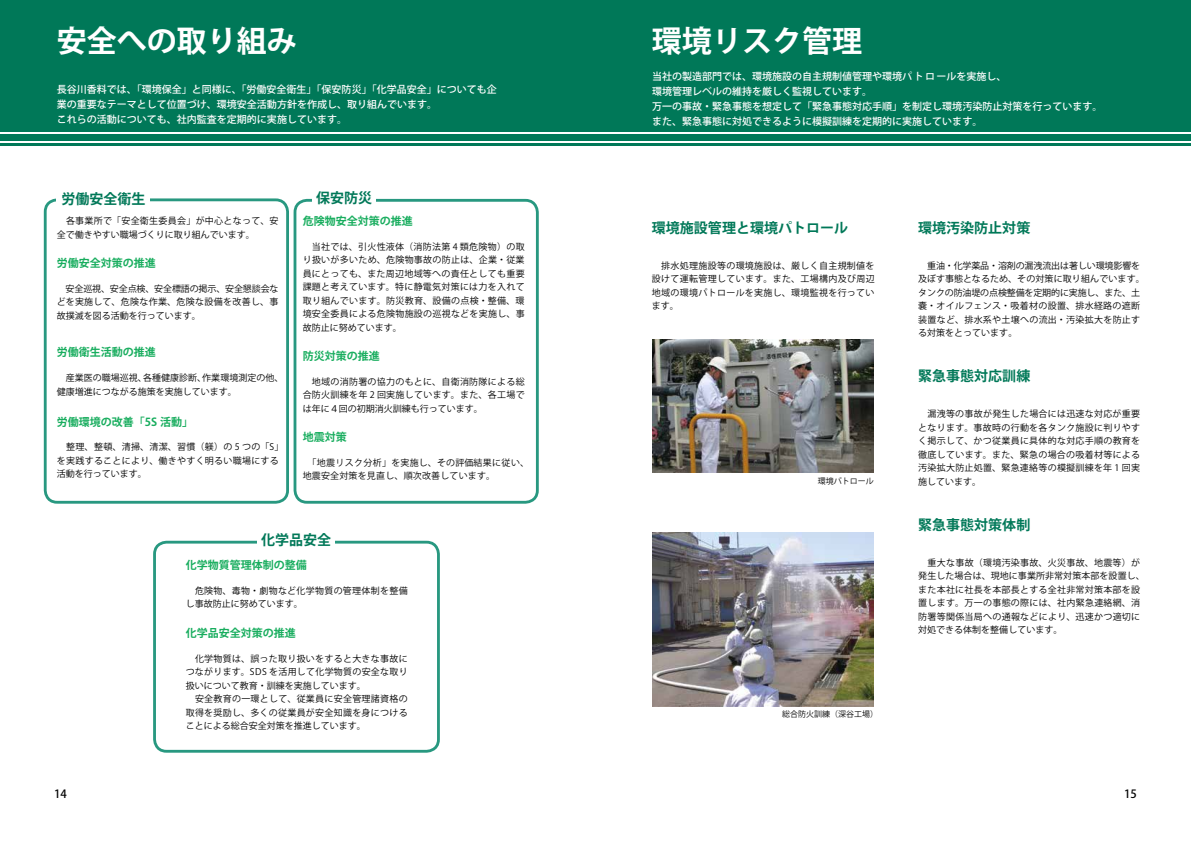
<style>
.page{position:relative;width:1191px;height:842px;background:#fff}
.page>*{position:absolute;margin:0;border:0;box-sizing:border-box;transform-origin:0 0}
.t1{font:700 30px "Koz Go Pro";color:#fff}
.t2{font:700 14px "Koz Go Pro";color:#007858}
.t3{font:500 11.3px "Koz Go Pro";color:#000}
.t4{font:700 11px "Koz Go Pro";color:#18ad5e}
.t5{font:500 10px/15px "Koz Go Pro";color:#fff}
.t6{font:9px/13.5px "Koz Go Pro";letter-spacing:.03em;color:#000;text-align:justify}
.t7{font:9px/13.5px "Koz Go Pro";color:#000}
.t8{font:8px "Koz Go Pro";color:#000}
</style>
<div class="page">
<hr style="left:0;top:143px;width:595px;height:3px;background:#007858">
<div style="left:0;top:135px;width:595px;height:6px;background:#007858"></div>
<div style="left:0;top:0;width:595px;height:132px;background:#007858"></div>
<div style="left:44px;top:198px;width:245px;height:306px;border:3px solid #289880;border-radius:12px"></div>
<div style="left:57px;top:191px;width:93px;height:16px;background:#fff"></div>
<div style="left:293px;top:199px;width:246px;height:305px;border:3px solid #289880;border-radius:12px"></div>
<div style="left:153px;top:541px;width:287px;height:212px;border:3px solid #289880;border-radius:12px"></div>
<div style="left:257px;top:532px;width:78px;height:18px;background:#fff"></div>
<div style="left:312px;top:191px;width:64px;height:19px;background:#fff"></div>
<hr style="left:595px;top:143px;width:596px;height:3px;background:#007858">
<div style="left:595px;top:135px;width:596px;height:6px;background:#007858"></div>
<div style="left:595px;top:0;width:596px;height:132px;background:#007858"></div>
<img style="left:652px;top:339px;width:222px;height:134px">
<img style="left:652px;top:533px;width:222px;height:174px">
<h1 class="t1" style="left:57px;top:22px;width:241px">安全への取り組み</h1>
<p class="t5" style="left:57px;top:82px;width:441px">長谷川香料では、「環境保全」と同様に、「労働安全衛生」「保安防災」「化学品安全」についても企業の重要なテーマとして位置づけ、環境安全活動方針を作成し、取り組んでいます。<br>これらの活動についても、社内監査を定期的に実施しています。</p>
<h2 class="t2" style="left:61px;top:189px;width:85px">労働安全衛生</h2>
<p class="t7" style="left:57px;top:214px;width:223px">　各事業所で「安全衛生委員会」が中心となって、安全で働きやすい職場づくりに取り組んでいます。</p>
<p class="t4" style="left:57px;top:256px;width:101px">労働安全対策の推進</p>
<p class="t6" style="left:57px;top:282px;width:223px">　安全巡視、安全点検、安全標語の掲示、安全懇談会などを実施して、危険な作業、危険な設備を改善し、事故撲滅を図る活動を行っています。</p>
<p class="t4" style="left:57px;top:345px;width:100px">労働衛生活動の推進</p>
<p class="t7" style="left:202px;top:371px;width:83px">作業環境測定の他、</p>
<p class="t6" style="left:143px;top:371px;width:64px">各種健康診断、</p>
<p class="t7" style="left:57px;top:371px;width:181px">　産業医の職場巡視、<br>健康増進につながる施策を実施しています。</p>
<p class="t4" style="left:57px;top:415px;width:138px">労働環境の改善「 S5 活動「</p>
<p class="t6" style="left:57px;top:441px;width:228px;text-align:left">　整理、整頓、清掃、清潔、習慣（躾）の 5 つの「「Sを実践することにより、働きやすく明るい職場にする活動を行っています。</p>
<h2 class="t2" style="left:316px;top:189px;width:57px">保安防災</h2>
<p class="t4" style="left:303px;top:214px;width:111px">危険物安全対策の推進</p>
<p class="t6" style="left:303px;top:240px;width:223px">　当社では、引火性液体（消防法第 4 類危険物）の取り扱いが多いため、危険物事故の防止は、企業・従業員にとっても、また周辺地域等への責任としても重要課題と考えています。特に静電気対策には力を入れて取り組んでいます。防災教育、設備の点検・整備、環境安全委員による危険物施設の巡視などを実施し、事故防止に努めています。</p>
<p class="t4" style="left:303px;top:349px;width:78px">防災対策の推進</p>
<p class="t6" style="left:303px;top:375px;width:223px">　地域の消防署の協力のもとに、自衛消防隊による総合防火訓練を年 2 回実施しています。また、各工場では年に４回の初期消火訓練も行っています。</p>
<p class="t4" style="left:303px;top:430px;width:45px">地震対策</p>
<p class="t6" style="left:303px;top:456px;width:228px">　「地震リスク分析」を実施し、その評価結果に従い、地震安全対策を見直し、順次改善しています。</p>
<h2 class="t2" style="left:261px;top:531px;width:71px">化学品安全</h2>
<p class="t3" style="left:54px;top:787px;width:14px">14</p>
<p class="t4" style="left:186px;top:558px;width:122px">化学物質管理体制の整備</p>
<p class="t6" style="left:186px;top:584px;width:223px">　危険物、毒物・劇物など化学物質の管理体制を整備し事故防止に努めています。</p>
<p class="t4" style="left:186px;top:626px;width:111px">化学品安全対策の推進</p>
<p class="t6" style="left:186px;top:652px;width:223px;text-align:left">　化学物質は、誤った取り扱いをすると大きな事故につながります。SDS を活用して化学物質の安全な取り扱いについて教育・訓練を実施しています。<br>　安全教育の一環として、従業員に安全管理諸資格の取得を奨励し、多くの従業員が安全知識を身につけることによる総合安全対策を推進しています。</p>
<h1 class="t1" style="left:652px;top:22px;width:211px">環境リスク管理</h1>
<p class="t5" style="left:652px;top:69px;width:451px">当社の製造部門では、環境施設の自主規制値管理や環境パトロールを実施し、<br>環境管理レベルの維持を厳しく監視しています。<br>万一の事故・緊急事態を想定して「緊急事態対応手順」を制定し環境汚染防止対策を行っています。また、緊急事態に対処できるように模擬訓練を定期的に実施しています。</p>
<h2 class="t2" style="left:652px;top:219px;width:197px">環境施設管理と環境パトロール</h2>
<p class="t6" style="left:652px;top:259px;width:224px">　排水処理施設等の環境施設は、厳しく自主規制値を設けて運転管理しています。また、工場構内及び周辺地域の環境パトロールを実施し、環境監視を行っています。</p>
<p class="t8" style="left:817px;top:476px;width:57px">環境パトロール</p>
<p class="t8" style="left:782px;top:709px;width:97px">総合防火訓練（深谷工場(</p>
<h2 class="t2" style="left:918px;top:219px;width:113px">環境汚染防止対策</h2>
<p class="t7" style="left:918px;top:259px;width:228px">　重油・化学薬品・溶剤の漏洩流出は著しい環境影響を及ぼす事態となるため、その対策に取り組んでいます。タンクの防油堤の点検整備を定期的に実施し、また、土嚢・オイルフェンス・吸着材の設置、排水経路の遮断装置など、排水系や土壌への流出・汚染拡大を防止する対策をとっています。</p>
<h2 class="t2" style="left:918px;top:367px;width:113px">緊急事態対応訓練</h2>
<p class="t6" style="left:918px;top:408px;width:223px">　漏洩等の事故が発生した場合には迅速な対応が重要となります。事故時の行動を各タンク施設に判りやすく掲示して、かつ従業員に具体的な対応手順の教育を徹底しています。また、緊急の場合の吸着材等による汚染拡大防止処置、緊急連絡等の模擬訓練を年 1 回実施しています。</p>
<h2 class="t2" style="left:918px;top:516px;width:113px">緊急事態対策体制</h2>
<p class="t6" style="left:918px;top:556px;width:228px;text-align:left">　重大な事故（環境汚染事故、火災事故、地震等）が発生した場合は、現地に事業所非常対策本部を設置し、また本社に社長を本部長とする全社非常対策本部を設置します。万一の事態の際には、社内緊急連絡網、消防署等関係当局への通報などにより、迅速かつ適切に対処できる体制を整備しています。</p>
<p class="t3" style="left:1124px;top:787px;width:14px">15</p>
</div>
